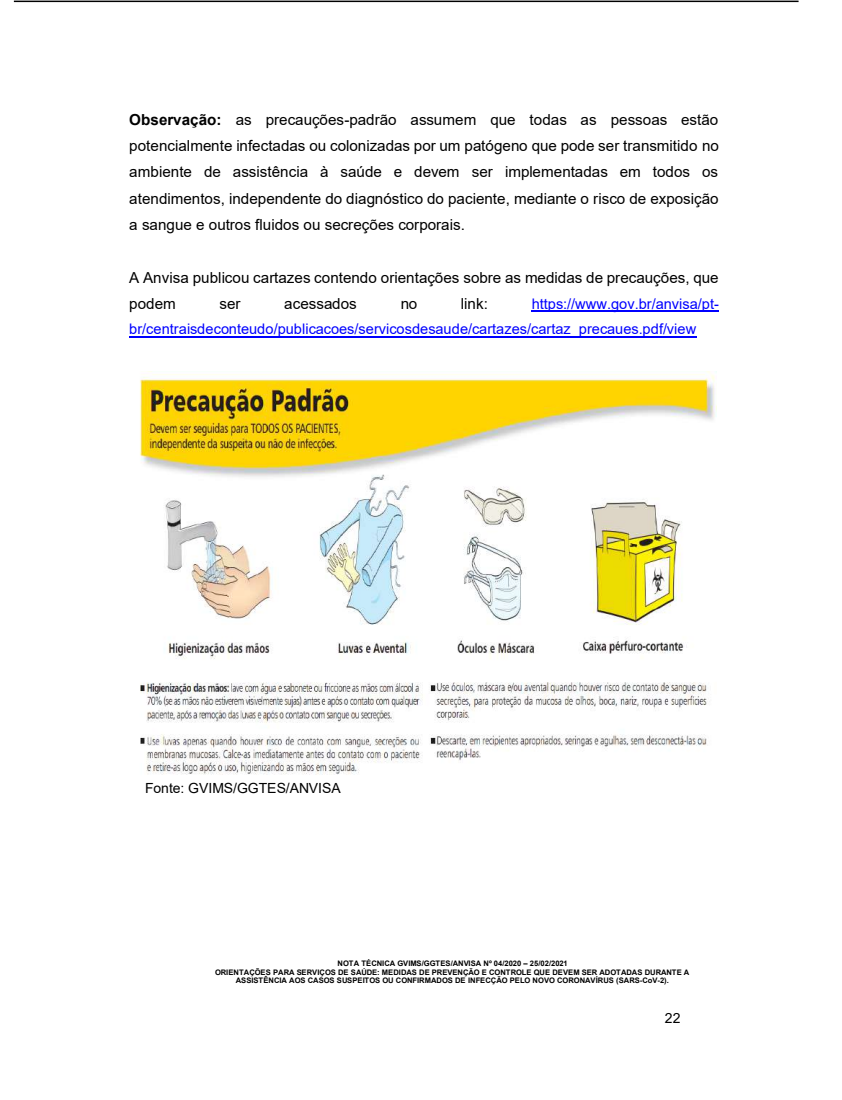
<style>
.page{position:relative;width:842px;height:1100px;background:#fff}
.page>*{position:absolute;margin:0;border:0;box-sizing:border-box;transform-origin:0 0}
.t1{font:15.15px/26.2px "Arial";letter-spacing:.005em;color:#000;text-align:justify}
.t2{font:14.55px/25.5px "Arial";letter-spacing:.005em;color:#00f}
.t3{font:13.95px "Arial";letter-spacing:.005em;color:#000}
.t4{font:700 7.65px/8.7px "Arial";color:#000;text-align:center}
.s1{font-weight:700}
</style>
<div class="page">
<hr style="left:14px;top:1px;width:784px;height:1px;background:#000">
<hr style="left:531px;top:310px;width:187px;height:1px;background:#00f">
<hr style="left:129px;top:336px;width:567px;height:1px;background:#00f">
<img style="left:140px;top:371px;width:576px;height:404px">
<p class="t1" style="left:129px;top:106px;width:591px"><span class="s1">Observação:</span> as precauções-padrão assumem que todas as pessoas estão potencialmente infectadas ou colonizadas por um patógeno que pode ser transmitido no ambiente de assistência à saúde e devem ser implementadas em todos os atendimentos, independente do diagnóstico do paciente, mediante o risco de exposição a sangue e outros fluidos ou secreções corporais.</p>
<p class="t1" style="left:129px;top:264px;width:590px">A Anvisa publicou cartazes contendo orientações sobre as medidas de precauções, que podem</p>
<p class="t1" style="left:219px;top:290px;width:23px">ser</p>
<p class="t1" style="left:284px;top:290px;width:74px">acessados</p>
<p class="t1" style="left:400px;top:290px;width:18px">no</p>
<p class="t1" style="left:461px;top:290px;width:28px">link:</p>
<p class="t2" style="left:129px;top:291px;width:591px;text-indent:402px">https://www.gov.br/anvisa/pt&shy;br/centraisdeconteudo/publicacoes/servicosdesaude/cartazes/cartaz_precaues.pdf/view</p>
<p class="t3" style="left:145px;top:778px;width:197px">Fonte: GVIMS/GGTES/ANVISA</p>
<p class="t4" style="left:215px;top:958px;width:476px">NOTA TÉCNICA GVIMS/GGTES/ANVISA Nº 04/2020 – 25/02/2021<br>ORIENTAÇÕES PARA SERVIÇOS DE SAÚDE: MEDIDAS DE PREVENÇÃO E CONTROLE QUE DEVEM SER ADOTADAS DURANTE A<br>ASSISTÊNCIA AOS CASOS SUSPEITOS OU CONFIRMADOS DE INFECÇÃO PELO NOVO CORONAVÍRUS (SARS-CoV-2).</p>
<p class="t3" style="left:664px;top:1008px;width:17px">22</p>
</div>
